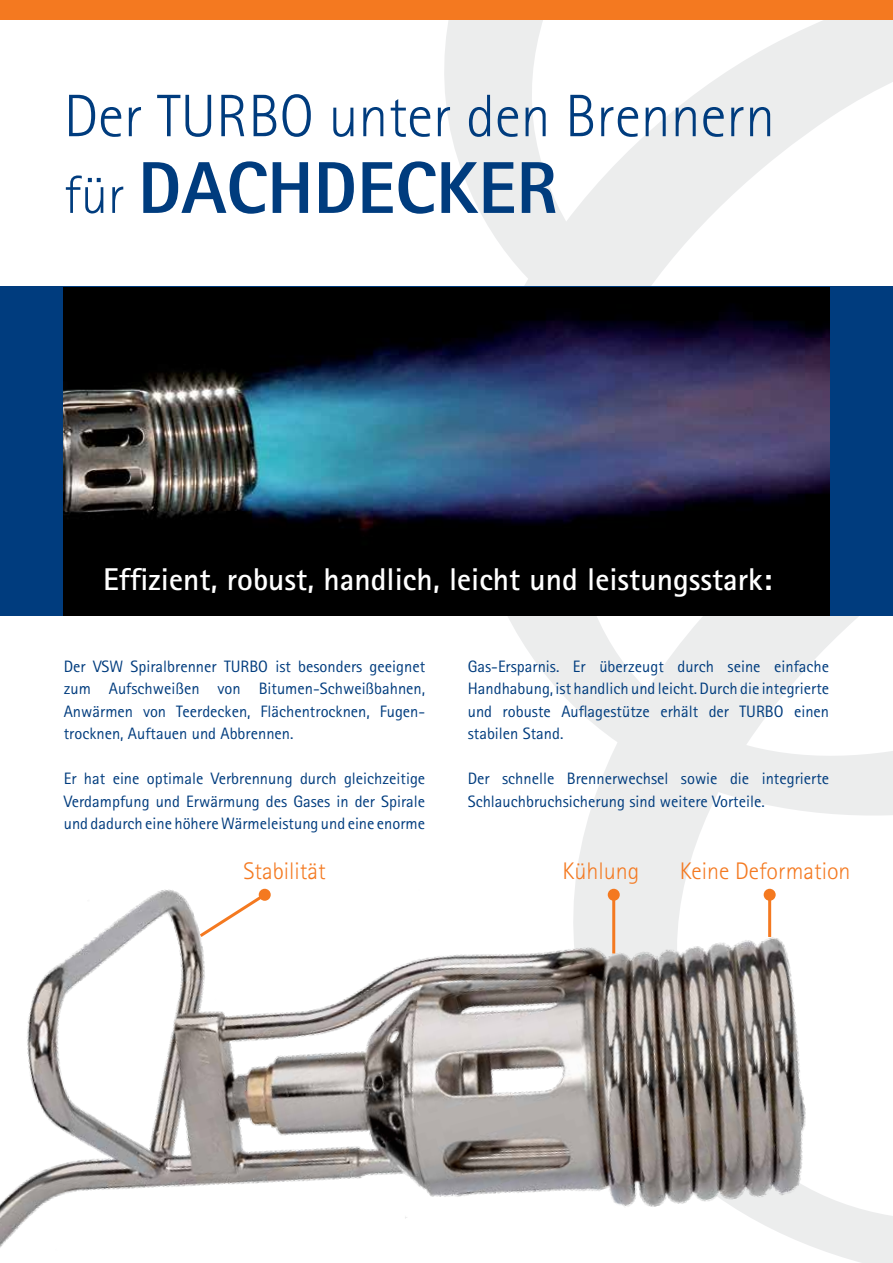
<style>
.page{position:relative;width:893px;height:1263px;background:#fff}
.page>*{position:absolute;margin:0;border:0;box-sizing:border-box;transform-origin:0 0}
.t1{font:800 73.5px "Rotis Sans Serif";color:#003c7e}
.t2{font:300 60px "Rotis Sans Serif";color:#003c7e}
.t3{font:700 31.5px "Rotis Sans Serif";color:#fff}
.t4{font:300 24px "Rotis Sans Serif";color:#f47920}
.t5{font:16.5px/22.5px "Rotis Sans Serif";color:#003c7e;text-align:justify}
.s1{font-weight:300;font-size:54px}
</style>
<div class="page">
<svg style="left:403px;top:615px;width:490px;height:222px"></svg>
<svg style="left:387px;top:19px;width:506px;height:267px"></svg>
<img style="left:0;top:837px;width:870px;height:426px">
<div style="left:0;top:286px;width:893px;height:329px;background:#003c7e"></div>
<div style="left:0;top:0;width:893px;height:19px;background:#f47920"></div>
<img style="left:64px;top:288px;width:765px;height:327px">
<svg style="left:197px;top:891px;width:72px;height:49px"></svg>
<div style="left:259px;top:889px;width:12px;height:12px;background:#f47920;border-radius:50%"></div>
<hr style="left:612px;top:895px;width:3px;height:58px;background:#f47920">
<div style="left:608px;top:889px;width:12px;height:12px;background:#f47920;border-radius:50%"></div>
<hr style="left:768px;top:895px;width:3px;height:42px;background:#f47920">
<div style="left:764px;top:889px;width:12px;height:12px;background:#f47920;border-radius:50%"></div>
<h2 class="t2" style="left:64px;top:82px;width:713px">Der TURBO unter den Brennern</h2>
<h1 class="t1" style="left:64px;top:141px;width:495px"><span class="s1">für</span> DACHDECKER</h1>
<h3 class="t3" style="left:103px;top:560px;width:671px">Effizient, robust, handlich, leicht und leistungsstark:</h3>
<p class="t5" style="left:64px;top:655px;width:363px">Der VSW Spiralbrenner TURBO ist besonders geeignet zum Aufschweißen von Bitumen-Schweißbahnen, Anwärmen von Teerdecken, Flächentrocknen, Fugen&shy;trocknen, Auftauen und Abbrennen.</p>
<p class="t5" style="left:64px;top:767px;width:363px">Er hat eine optimale Verbrennung durch gleichzeitige Verdampfung und Erwärmung des Gases in der Spirale und dadurch eine höhere Wärmeleistung und eine enorme</p>
<p class="t5" style="left:468px;top:655px;width:363px">Gas-Ersparnis. Er überzeugt durch seine einfache Handhabung, ist handlich und leicht. Durch die integrierte und robuste Auflagestütze erhält der TURBO einen stabilen Stand.</p>
<p class="t5" style="left:468px;top:767px;width:363px">Der schnelle Brennerwechsel sowie die integrierte<br>Schlauchbruchsicherung sind weitere Vorteile.</p>
<h3 class="t4" style="left:243px;top:857px;width:84px">Stabilität</h3>
<h3 class="t4" style="left:562px;top:857px;width:78px">Kühlung</h3>
<h3 class="t4" style="left:680px;top:857px;width:172px">Keine Deformation</h3>
</div>
